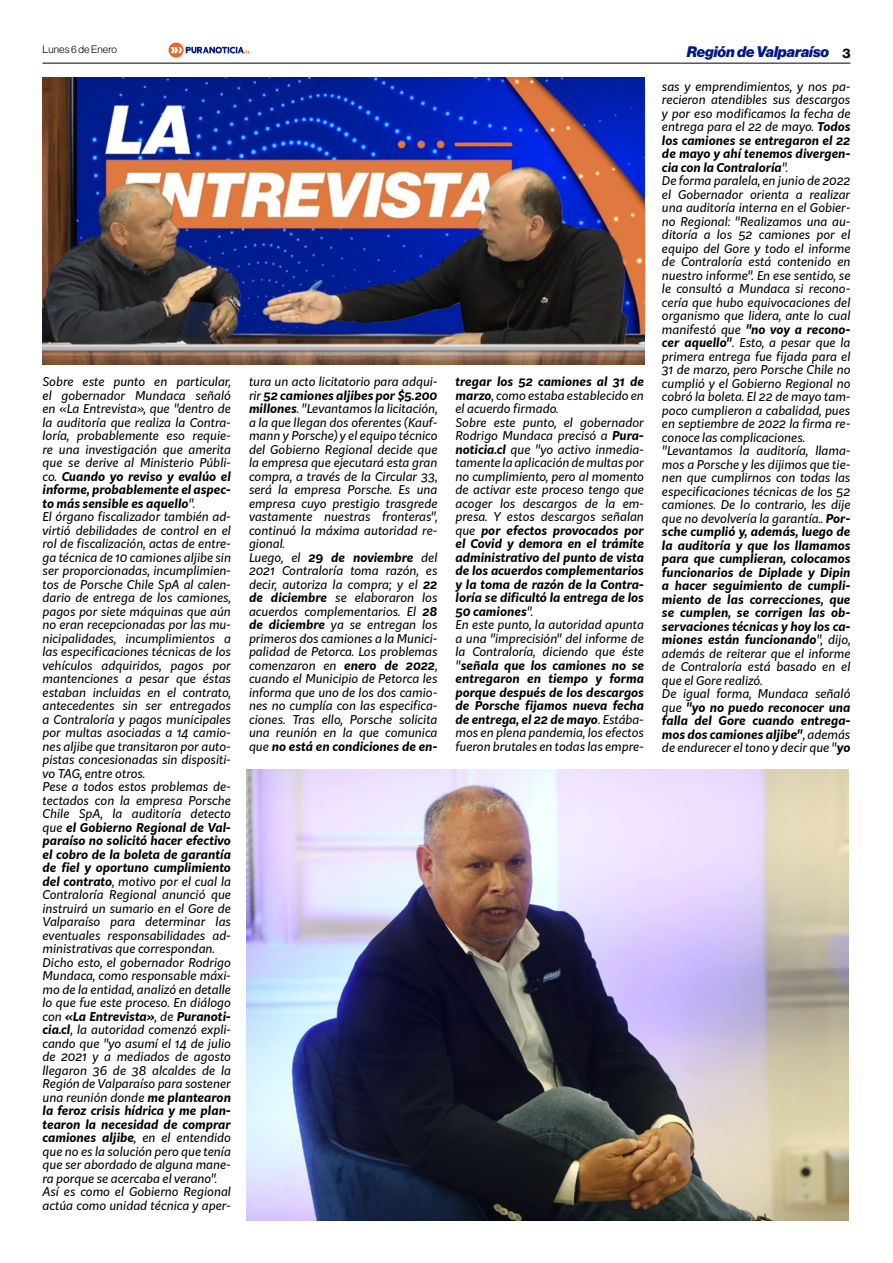
<style>
.page{position:relative;width:893px;height:1263px;background:#fff}
.page>*{position:absolute;margin:0;border:0;box-sizing:border-box;transform-origin:0 0}
.t1{font:italic 900 15px "Neue Haas Display";color:#00178a}
.t2{font:italic 12px/13.5px "Kit Sans";color:#000}
.t3{font:10.5px "N Haas Grotesk DS Pro 45 Lt";letter-spacing:.02em;color:#000}
.s1{font-weight:700}
.s2{font-family:"N Haas Grotesk DS Pro 75 Bd";font-weight:400;font-style:normal;font-size:13.5px;color:#000}
</style>
<div class="page">
<hr style="left:43px;top:63px;width:807px;height:1px;background:#000">
<svg style="left:168px;top:43px;width:82px;height:15px"></svg>
<img style="left:43px;top:78px;width:601px;height:286px">
<img style="left:247px;top:770px;width:602px;height:450px">
<p class="t3" style="left:43px;top:44px;width:76px">Lunes 6 de Enero</p>
<p class="t2" style="left:43px;top:374px;width:190px">Sobre este punto en particular, el gobernador Mundaca señaló en «La Entrevista», que "dentro de la auditoría que realiza la Contra&shy;loría, probablemente eso requie&shy;re una investigación que amerita que se derive al Ministerio Públi&shy;co. <span class="s1">Cuando yo reviso y evalúo el informe, probablemente el aspec&shy;to más sensible es aquello</span>".<br>El órgano fiscalizador también ad&shy;virtió debilidades de control en el rol de fiscalización, actas de entre&shy;ga técnica de 10 camiones aljibe sin ser proporcionadas, incumplimien&shy;tos de Porsche Chile SpA al calen&shy;dario de entrega de los camiones, pagos por siete máquinas que aún no eran recepcionadas por las mu&shy;nicipalidades, incumplimientos a las especificaciones técnicas de los vehículos adquiridos, pagos por mantenciones a pesar que éstas estaban incluidas en el contrato, antecedentes sin ser entregados a Contraloría y pagos municipales por multas asociadas a 14 camio&shy;nes aljibe que transitaron por auto&shy;pistas concesionadas sin dispositi&shy;vo TAG, entre otros.<br>Pese a todos estos problemas de&shy;tectados con la empresa Porsche Chile SpA, la auditoría detecto que <span class="s1">el Gobierno Regional de Val&shy;paraíso no solicitó hacer efectivo el cobro de la boleta de garantía de fiel y oportuno cumplimiento del contrato</span>, motivo por el cual la Contraloría Regional anunció que instruirá un sumario en el Gore de Valparaíso para determinar las eventuales responsabilidades ad&shy;ministrativas que correspondan.<br>Dicho esto, el gobernador Rodrigo Mundaca, como responsable máxi&shy;mo de la entidad, analizó en detalle lo que fue este proceso. En diálogo con <span class="s1">«La Entrevista»</span>, de <span class="s1">Puranoti&shy;cia.cl</span>, la autoridad comenzó expli&shy;cando que "yo asumí el 14 de julio de 2021 y a mediados de agosto llegaron 36 de 38 alcaldes de la Región de Valparaíso para sostener una reunión donde <span class="s1">me plantearon la feroz crisis hídrica y me plan&shy;tearon la necesidad de comprar camiones aljibe</span>, en el entendido que no es la solución pero que tenía que ser abordado de alguna mane&shy;ra porque se acercaba el verano".<br>Así es como el Gobierno Regional actúa como unidad técnica y aper-</p>
<p class="t2" style="left:249px;top:374px;width:190px">tura un acto licitatorio para adqui&shy;rir <span class="s1">52 camiones aljibes por $5.200 millones</span>. "Levantamos la licitación, a la que llegan dos oferentes (Kauf&shy;mann y Porsche) y el equipo técnico del Gobierno Regional decide que la empresa que ejecutará esta gran compra, a través de la Circular 33, será la empresa Porsche. Es una empresa cuyo prestigio trasgrede vastamente nuestras fronteras", continuó la máxima autoridad re&shy;gional.<br>Luego, el <span class="s1">29 de noviembre</span> del<br>2021 Contraloría toma razón, es decir, autoriza la compra; y el <span class="s1">22 de diciembre</span> se elaboraron los acuerdos complementarios. El <span class="s1">28 de diciembre</span> ya se entregan los primeros dos camiones a la Munici&shy;palidad de Petorca. Los problemas comenzaron en <span class="s1">enero de 2022</span>, cuando el Municipio de Petorca les informa que uno de los dos camio&shy;nes no cumplía con las especifica&shy;ciones. Tras ello, Porsche solicita una reunión en la que comunica que <span class="s1">no está en condiciones de en-</span></p>
<p class="t2" style="left:455px;top:374px;width:190px"><span class="s1">tregar los 52 camiones al 31 de marzo</span>, como estaba establecido en el acuerdo firmado.<br>Sobre este punto, el gobernador<br>Rodrigo Mundaca precisó a <span class="s1">Pura&shy;noticia.cl</span> que "yo activo inmedia&shy;tamente la aplicación de multas por no cumplimiento, pero al momento de activar este proceso tengo que acoger los descargos de la em&shy;presa. Y estos descargos señalan que <span class="s1">por efectos provocados por el Covid y demora en el trámite administrativo del punto de vista de los acuerdos complementarios y la toma de razón de la Contra&shy;loría se dificultó la entrega de los<br>50 camiones</span>".<br>En este punto, la autoridad apunta a una "imprecisión" del informe de la Contraloría, diciendo que éste "<span class="s1">señala que los camiones no se entregaron en tiempo y forma porque después de los descargos de Porsche fijamos nueva fecha de entrega, el 22 de mayo</span>. Estába&shy;mos en plena pandemia, los efectos fueron brutales en todas las empre-</p>
<p class="t1" style="left:687px;top:43px;width:165px">Región de Valparaíso <span class="s2">3</span></p>
<p class="t2" style="left:662px;top:79px;width:190px">sas y emprendimientos, y nos pa&shy;recieron atendibles sus descargos y por eso modificamos la fecha de entrega para el 22 de mayo. <span class="s1">Todos los camiones se entregaron el 22 de mayo y ahí tenemos divergen&shy;cia con la Contraloría</span>".<br>De forma paralela, en junio de 2022 el Gobernador orienta a realizar una auditoría interna en el Gobier&shy;no Regional: "Realizamos una au&shy;ditoría a los 52 camiones por el equipo del Gore y todo el informe de Contraloría está contenido en nuestro informe". En ese sentido, se le consultó a Mundaca si recono&shy;cería que hubo equivocaciones del organismo que lidera, ante lo cual manifestó que <span class="s1">"no voy a recono&shy;cer aquello"</span>. Esto, a pesar que la primera entrega fue fijada para el<br>31 de marzo, pero Porsche Chile no cumplió y el Gobierno Regional no cobró la boleta. El 22 de mayo tam&shy;poco cumplieron a cabalidad, pues en septiembre de 2022 la firma re&shy;conoce las complicaciones. "Levantamos la auditoría, llama&shy;mos a Porsche y les dijimos que tie&shy;nen que cumplirnos con todas las especificaciones técnicas de los 52 camiones. De lo contrario, les dije que no devolvería la garantía.. <span class="s1">Por&shy;sche cumplió y, además, luego de la auditoría y que los llamamos para que cumplieran, colocamos funcionarios de Diplade y Dipin a hacer seguimiento de cumpli&shy;miento de las correcciones, que se cumplen, se corrigen las ob&shy;servaciones técnicas y hoy los ca&shy;miones están funcionando</span>", dijo, además de reiterar que el informe de Contraloría está basado en el que el Gore realizó.<br>De igual forma, Mundaca señaló que <span class="s1">"yo no puedo reconocer una falla del Gore cuando entrega&shy;mos dos camiones aljibe"</span>, además de endurecer el tono y decir que "<span class="s1">yo</span></p>
</div>
